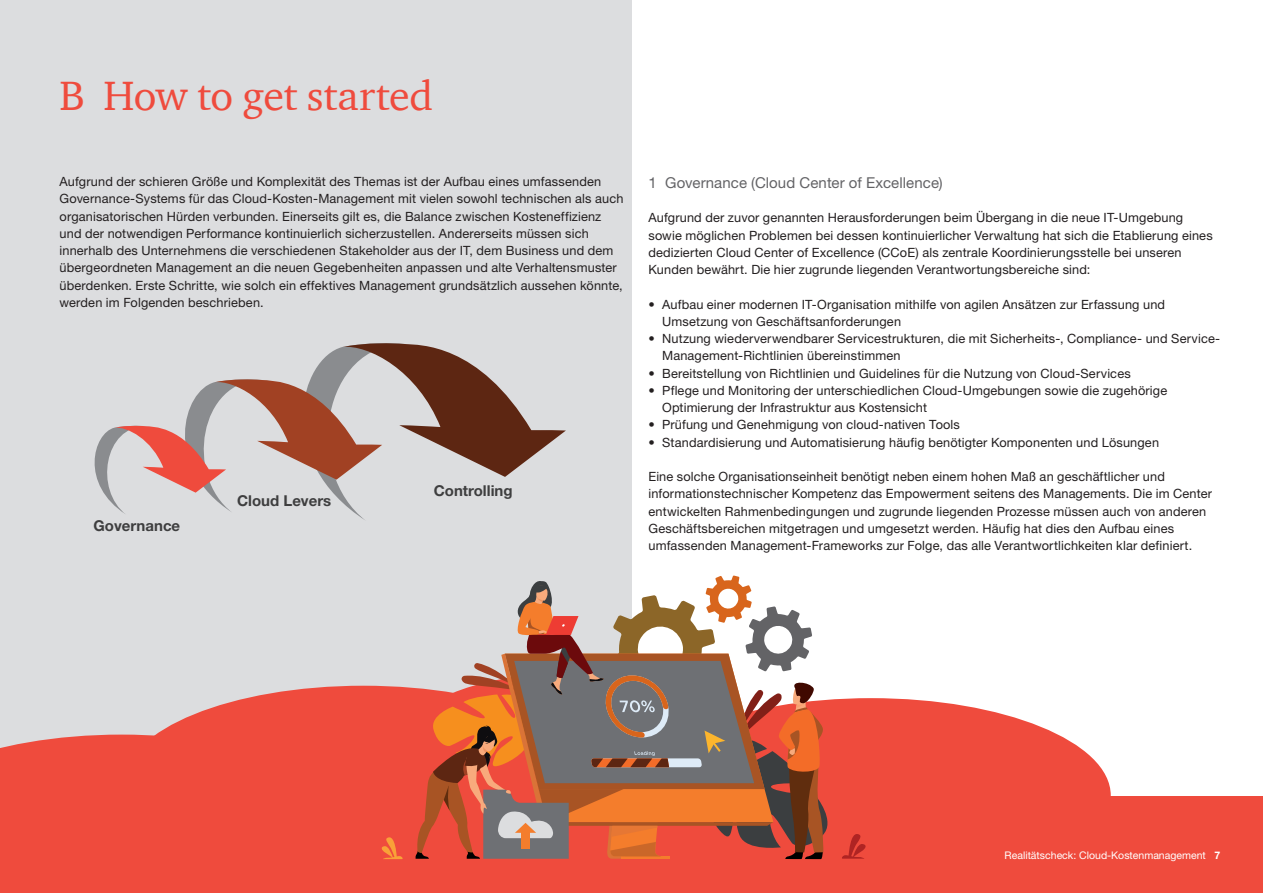
<style>
.page{position:relative;width:1263px;height:893px;background:#fff}
.page>*{position:absolute;margin:0;border:0;box-sizing:border-box;transform-origin:0 0}
.t1{font:42px "ITC Charter Com";letter-spacing:-.015em;color:#ef4b3d}
.t2{font:15px "Helvetica Neue LT";letter-spacing:.005em;color:#636366}
.t3{font:700 15px "Helvetica Neue LT";color:#3e3e3f}
.t4{font:12.75px/17.2px "Helvetica Neue LT";letter-spacing:.01em;color:#231f20}
.t5{font:10.5px "Helvetica Neue LT";color:#fff}
.s1{font-weight:700}
</style>
<div class="page">
<div style="left:0;top:0;width:631px;height:893px;background:#dcdddf"></div>
<div style="left:0;top:797px;width:1263px;height:96px;background:#ef4b3d"></div>
<div style="left:124px;top:686px;width:479px;height:194px;background:#ef4b3d;border-radius:50%"></div>
<div style="left:0;top:735px;width:155px;height:62px;background:#ef4b3d"></div>
<div style="left:631px;top:698px;width:480px;height:195px;background:#ef4b3d;border-radius:50%"></div>
<svg style="left:94px;top:343px;width:472px;height:177px"></svg>
<svg style="left:381px;top:837px;width:22px;height:22px"></svg>
<svg style="left:415px;top:575px;width:453px;height:284px"></svg>
<h1 class="t1" style="left:60px;top:70px;width:375px">B How to get started</h1>
<p class="t4" style="left:60px;top:173px;width:565px">Aufgrund der schieren Größe und Komplexität des Themas ist der Aufbau eines umfassenden Governance-Systems für das Cloud-Kosten-Management mit vielen sowohl technischen als auch organisatorischen Hürden verbunden. Einerseits gilt es, die Balance zwischen Kosteneffizienz und der notwendigen Performance kontinuierlich sicherzustellen. Andererseits müssen sich innerhalb des Unternehmens die verschiedenen Stakeholder aus der IT, dem Business und dem übergeordneten Management an die neuen Gegebenheiten anpassen und alte Verhaltensmuster überdenken. Erste Schritte, wie solch ein effektives Management grundsätzlich aussehen könnte, werden im Folgenden beschrieben.</p>
<p class="t3" style="left:94px;top:517px;width:88px">Governance</p>
<p class="t3" style="left:237px;top:491px;width:96px">Cloud Levers</p>
<p class="t3" style="left:434px;top:482px;width:80px">Controlling</p>
<p class="t2" style="left:648px;top:173px;width:296px">1 Governance (Cloud Center of Excellence)</p>
<p class="t4" style="left:648px;top:209px;width:566px">Aufgrund der zuvor genannten Herausforderungen beim Übergang in die neue IT-Umgebung sowie möglichen Problemen bei dessen kontinuierlicher Verwaltung hat sich die Etablierung eines dedizierten Cloud Center of Excellence (CCoE) als zentrale Koordinierungsstelle bei unseren Kunden bewährt. Die hier zugrunde liegenden Verantwortungsbereiche sind:</p>
<p class="t4" style="left:662px;top:295px;width:504px;text-indent:-14px">• Aufbau einer modernen IT-Organisation mithilfe von agilen Ansätzen zur Erfassung und<br>Umsetzung von Geschäftsanforderungen</p>
<p class="t4" style="left:662px;top:330px;width:560px;text-indent:-14px">• Nutzung wiederverwendbarer Servicestrukturen, die mit Sicherheits-, Compliance- und Service-<br>Management-Richtlinien übereinstimmen</p>
<p class="t4" style="left:648px;top:364px;width:484px">• Bereitstellung von Richtlinien und Guidelines für die Nutzung von Cloud-Services</p>
<p class="t4" style="left:662px;top:381px;width:507px;text-indent:-14px">• Pflege und Monitoring der unterschiedlichen Cloud-Umgebungen sowie die zugehörige<br>Optimierung der Infrastruktur aus Kostensicht</p>
<p class="t4" style="left:648px;top:416px;width:313px">• Prüfung und Genehmigung von cloud-nativen Tools</p>
<p class="t4" style="left:648px;top:433px;width:512px">• Standardisierung und Automatisierung häufig benötigter Komponenten und Lösungen</p>
<p class="t4" style="left:648px;top:468px;width:565px">Eine solche Organisationseinheit benötigt neben einem hohen Maß an geschäftlicher und informationstechnischer Kompetenz das Empowerment seitens des Managements. Die im Center entwickelten Rahmenbedingungen und zugrunde liegenden Prozesse müssen auch von anderen Geschäftsbereichen mitgetragen und umgesetzt werden. Häufig hat dies den Aufbau eines umfassenden Management-Frameworks zur Folge, das alle Verantwortlichkeiten klar definiert.</p>
<p class="t5" style="left:1004px;top:849px;width:217px">Realitätscheck: Cloud-Kostenmanagement <span class="s1">7</span></p>
</div>
